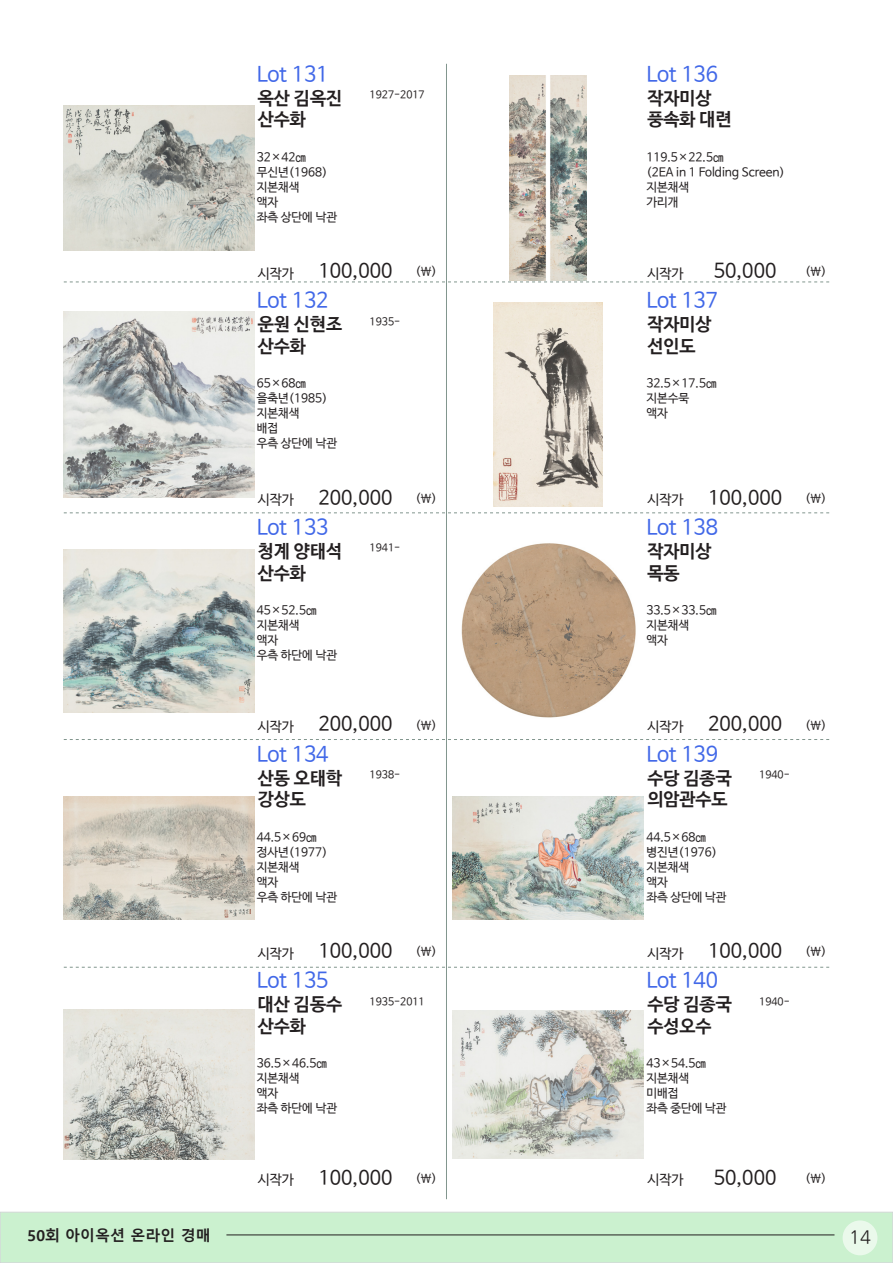
<style>
.page{position:relative;width:893px;height:1263px;background:#fff}
.page>*{position:absolute;margin:0;border:0;box-sizing:border-box;transform-origin:0 0}
.t1{font:21px "Nanum Barun Gothic";color:#4168e8}
.t2{font:19.5px "Nanum Barun Gothic";color:#231f20}
.t3{font:700 18px/21.6px "Nanum Barun Gothic";color:#231f20}
.t4{font:18px "Nanum Gothic";color:#231f20}
.t5{font:700 15px "Malgun Gothic";color:#231f20}
.t6{font:13.5px "Nanum Barun Gothic";color:#231f20}
.t7{font:12px/15px "Nanum Barun Gothic";color:#231f20}
.t8{font:10.5px "Nanum Barun Gothic";color:#231f20}
.s1{font-size:12px}
</style>
<div class="page">
<div style="left:0;top:1212px;width:893px;height:51px;background:#cbf1cf"></div>
<div style="left:843px;top:1220px;width:34px;height:35px;background:#eaf9eb;border-radius:50%"></div>
<hr style="left:226px;top:1235px;width:608px;height:1px;background:#231f20">
<svg style="left:64px;top:282px;width:765px;height:1px"></svg>
<svg style="left:64px;top:512px;width:765px;height:1px"></svg>
<svg style="left:64px;top:739px;width:765px;height:1px"></svg>
<svg style="left:64px;top:967px;width:765px;height:1px"></svg>
<hr style="left:446px;top:64px;width:1px;height:1135px;background:#82968e">
<img style="left:63px;top:105px;width:191px;height:146px">
<img style="left:63px;top:312px;width:191px;height:185px">
<img style="left:63px;top:550px;width:191px;height:162px">
<img style="left:63px;top:797px;width:191px;height:122px">
<img style="left:63px;top:1009px;width:191px;height:151px">
<img style="left:509px;top:76px;width:78px;height:204px">
<img style="left:493px;top:302px;width:110px;height:205px">
<img style="left:461px;top:543px;width:175px;height:175px">
<img style="left:453px;top:796px;width:191px;height:124px">
<img style="left:453px;top:1011px;width:191px;height:147px">
<h1 class="t1" style="left:257px;top:63px;width:73px">Lot 131</h1>
<h3 class="t3" style="left:258px;top:88px;width:86px">옥산 김옥진 산수화</h3>
<p class="t7" style="left:257px;top:150px;width:82px">32×42㎝무신년(1968) 지본채색<br>액자<br>좌측 상단에 낙관</p>
<p class="t8" style="left:370px;top:89px;width:57px">1927-2017</p>
<h1 class="t1" style="left:646px;top:63px;width:73px">Lot 136</h1>
<h3 class="t3" style="left:647px;top:88px;width:86px">작자미상 풍속화 대련</h3>
<p class="t7" style="left:646px;top:150px;width:140px">119.5×22.5㎝<br>(2EA in 1 Folding Screen) 지본채색<br>가리개</p>
<p class="t6" style="left:258px;top:266px;width:38px">시작가</p>
<h2 class="t2" style="left:318px;top:261px;width:120px">100,000 <span class="s1">(￦)</span></h2>
<h1 class="t1" style="left:257px;top:290px;width:73px">Lot 132</h1>
<h3 class="t3" style="left:258px;top:314px;width:86px">운원 신현조 산수화</h3>
<p class="t7" style="left:257px;top:376px;width:82px">65×68㎝을축년(1985) 지본채색<br>배접<br>우측 상단에 낙관</p>
<p class="t8" style="left:370px;top:316px;width:32px">1935-</p>
<p class="t6" style="left:647px;top:266px;width:38px">시작가</p>
<h2 class="t2" style="left:714px;top:261px;width:64px">50,000</h2>
<p class="t7" style="left:805px;top:264px;width:23px">(￦)</p>
<h1 class="t1" style="left:646px;top:290px;width:73px">Lot 137</h1>
<h3 class="t3" style="left:647px;top:314px;width:66px">작자미상 선인도</h3>
<p class="t7" style="left:646px;top:376px;width:72px">32.5×17.5㎝지본수묵<br>액자</p>
<p class="t6" style="left:258px;top:493px;width:38px">시작가</p>
<h2 class="t2" style="left:318px;top:487px;width:120px">200,000 <span class="s1">(￦)</span></h2>
<h1 class="t1" style="left:257px;top:516px;width:73px">Lot 133</h1>
<h3 class="t3" style="left:258px;top:541px;width:86px">청계 양태석 산수화</h3>
<p class="t7" style="left:257px;top:603px;width:82px">45×52.5㎝지본채색<br>액자<br>우측 하단에 낙관</p>
<p class="t8" style="left:370px;top:543px;width:32px">1941-</p>
<p class="t6" style="left:647px;top:493px;width:38px">시작가</p>
<h2 class="t2" style="left:708px;top:487px;width:120px">100,000 <span class="s1">(￦)</span></h2>
<h1 class="t1" style="left:646px;top:516px;width:73px">Lot 138</h1>
<h3 class="t3" style="left:647px;top:541px;width:66px">작자미상 목동</h3>
<p class="t7" style="left:646px;top:603px;width:72px">33.5×33.5㎝지본채색<br>액자</p>
<p class="t6" style="left:258px;top:720px;width:38px">시작가</p>
<h2 class="t2" style="left:318px;top:714px;width:120px">200,000 <span class="s1">(￦)</span></h2>
<h1 class="t1" style="left:257px;top:743px;width:73px">Lot 134</h1>
<h3 class="t3" style="left:258px;top:768px;width:86px">산동 오태학 강상도</h3>
<p class="t7" style="left:257px;top:830px;width:82px">44.5×69㎝정사년(1977) 지본채색<br>액자<br>우측 하단에 낙관</p>
<p class="t8" style="left:370px;top:769px;width:32px">1938-</p>
<p class="t6" style="left:647px;top:720px;width:38px">시작가</p>
<h2 class="t2" style="left:708px;top:714px;width:120px">200,000 <span class="s1">(￦)</span></h2>
<h1 class="t1" style="left:646px;top:743px;width:73px">Lot 139</h1>
<h3 class="t3" style="left:647px;top:768px;width:86px">수당 김종국 의암관수도</h3>
<p class="t7" style="left:646px;top:830px;width:82px">44.5×68㎝병진년(1976) 지본채색<br>액자<br>좌측 상단에 낙관</p>
<p class="t8" style="left:759px;top:769px;width:32px">1940-</p>
<p class="t6" style="left:258px;top:946px;width:38px">시작가</p>
<h2 class="t2" style="left:318px;top:941px;width:120px">100,000 <span class="s1">(￦)</span></h2>
<h1 class="t1" style="left:257px;top:970px;width:73px">Lot 135</h1>
<h3 class="t3" style="left:258px;top:994px;width:86px">대산 김동수 산수화</h3>
<p class="t7" style="left:257px;top:1056px;width:82px">36.5×46.5㎝지본채색<br>액자<br>좌측 하단에 낙관</p>
<p class="t8" style="left:370px;top:996px;width:57px">1935-2011</p>
<p class="t6" style="left:647px;top:946px;width:38px">시작가</p>
<h2 class="t2" style="left:708px;top:941px;width:120px">100,000 <span class="s1">(￦)</span></h2>
<h1 class="t1" style="left:646px;top:970px;width:73px">Lot 140</h1>
<h3 class="t3" style="left:647px;top:994px;width:86px">수당 김종국 수성오수</h3>
<p class="t7" style="left:646px;top:1056px;width:82px">43×54.5㎝지본채색<br>미배접<br>좌측 중단에 낙관</p>
<p class="t8" style="left:759px;top:996px;width:32px">1940-</p>
<p class="t6" style="left:258px;top:1173px;width:38px">시작가</p>
<h2 class="t2" style="left:318px;top:1167px;width:120px">100,000 <span class="s1">(￦)</span></h2>
<p class="t6" style="left:647px;top:1173px;width:38px">시작가</p>
<h2 class="t2" style="left:714px;top:1167px;width:64px">50,000</h2>
<p class="t7" style="left:805px;top:1171px;width:23px">(￦)</p>
<p class="t5" style="left:28px;top:1227px;width:185px">50회 아이옥션 온라인 경매</p>
<h3 class="t4" style="left:849px;top:1228px;width:23px">14</h3>
</div>
